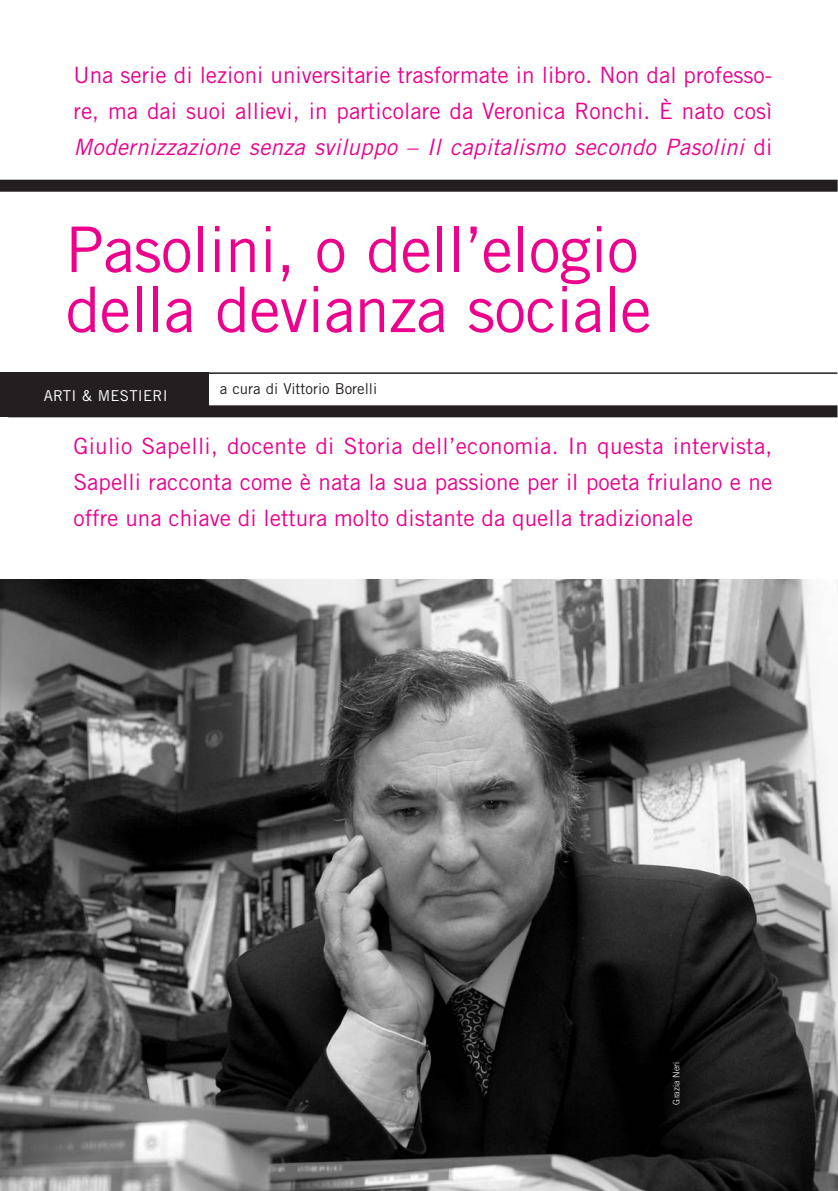
<style>
.page{position:relative;width:838px;height:1191px;background:#fff}
.page>*{position:absolute;margin:0;border:0;box-sizing:border-box;transform-origin:0 0}
.t1{font:63px/60px "Trade Gothic";letter-spacing:-.01em;color:#ec008c}
.t2{font:22.5px/36px "Trade Gothic";color:#ec008c;text-align:justify}
.t3{font:15px "Trade Gothic";color:#231f20}
.t4{font:15px "Trade Gothic";letter-spacing:.02em;color:#fff}
.t5{font:300 9px "Trade Gothic";color:#fff}
.s1{font-style:italic}
</style>
<div class="page">
<div style="left:0;top:372px;width:209px;height:45px;background:#231f20"></div>
<hr style="left:8px;top:372px;width:829px;height:2px;background:#231f20">
<div style="left:8px;top:405px;width:829px;height:12px;background:#231f20"></div>
<div style="left:0;top:180px;width:837px;height:12px;background:#231f20"></div>
<img style="left:0;top:579px;width:837px;height:611px">
<p class="t2" style="left:73px;top:59px;width:700px">Una serie di lezioni universitarie trasformate in libro. Non dal professo&shy;re, ma dai suoi allievi, in particolare da Veronica Ronchi. È nato così <span class="s1">Modernizzazione senza sviluppo – Il capitalismo secondo Pasolini</span> d i</p>
<h1 class="t1" style="left:65px;top:225px;width:588px">Pasolini, o dell’elogio della devianza sociale</h1>
<p class="t4" style="left:44px;top:390px;width:126px">ARTI &amp; MESTIERI</p>
<p class="t3" style="left:220px;top:383px;width:159px">a cura di Vittorio Borelli</p>
<p class="t2" style="left:73px;top:429px;width:700px">Giulio Sapelli, docente di Storia dell’economia. In questa intervista, Sapelli racconta come è nata la sua passione per il poeta friulano e ne offre una chiave di lettura molto distante da quella tradizionale</p>
<p class="t5" style="left:673px;top:1104px;width:44px;rotate:-90deg">Grazia Neri</p>
</div>
